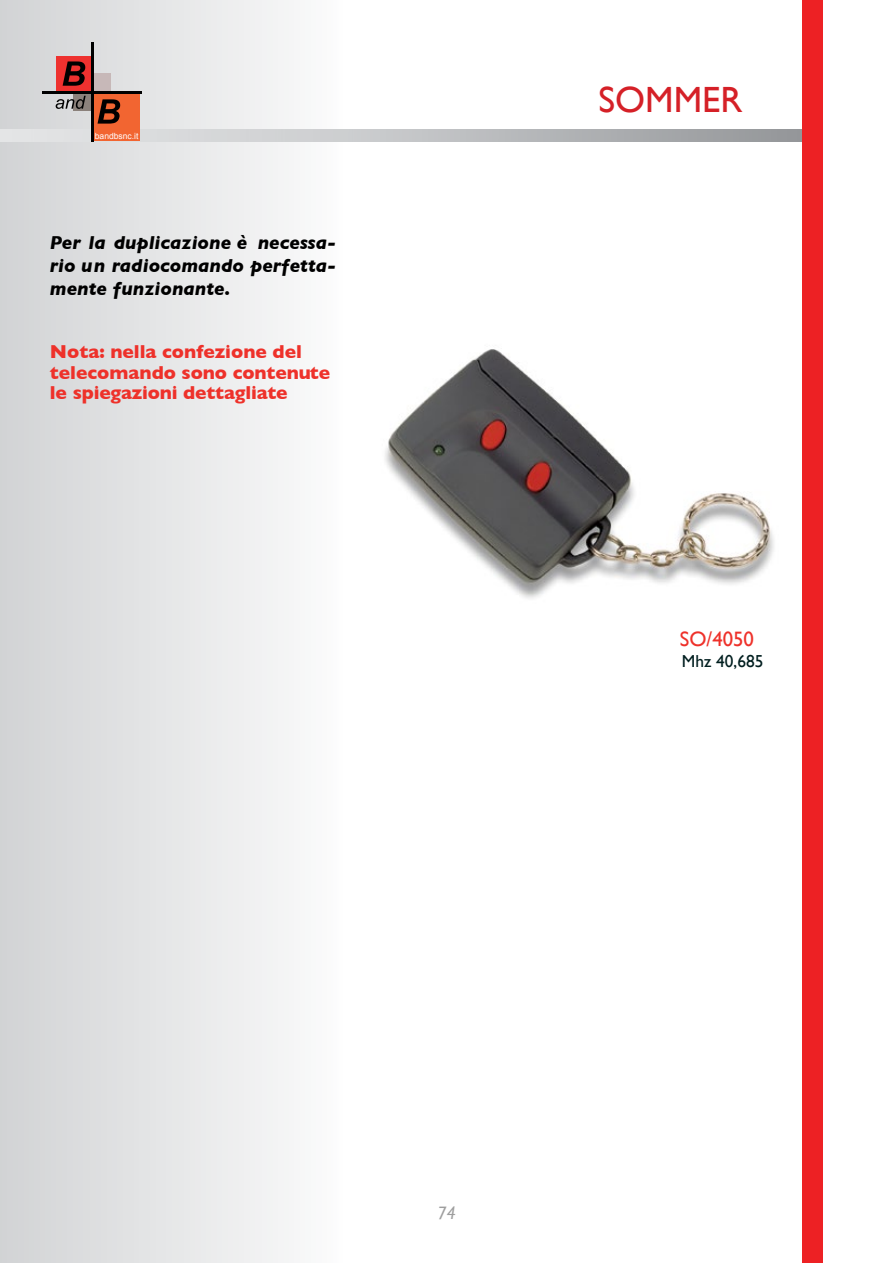
<style>
.page{position:relative;width:893px;height:1263px;background:#fff}
.page>*{position:absolute;margin:0;border:0;box-sizing:border-box;transform-origin:0 0}
.t1{font:36.45px "Gill Sans";color:#d52027}
.t2{font:20.85px "Gill Sans";color:#ee312a}
.t3{font:700 19.05px/20.9px "Gill Sans";letter-spacing:-.005em;color:#ee312a}
.t4{font:italic 700 19.05px/23px "Gill Sans";color:#000;text-align:justify}
.t5{font:italic 18px "Gill Sans";color:#9e9e9e}
.t6{font:17.4px "Gill Sans";color:#001e1f}
.t7{font:8.55px "Arial";color:#fff}
</style>
<div class="page">
<svg style="left:0;top:0;width:289px;height:1263px"></svg>
<svg style="left:353px;top:129px;width:450px;height:13px;background:#afb1b3"></svg>
<img style="left:0;top:129px;width:353px;height:13px">
<div style="left:57px;top:56px;width:34px;height:35px;background:#ee312f"></div>
<div style="left:93px;top:93px;width:47px;height:48px;background:#f26531"></div>
<div style="left:93px;top:73px;width:17px;height:18px;background:#c7b8b8"></div>
<div style="left:74px;top:93px;width:17px;height:18px;background:#8b817b"></div>
<hr style="left:91px;top:43px;width:3px;height:99px;background:#000">
<hr style="left:43px;top:91px;width:99px;height:3px;background:#000">
<svg style="left:63px;top:61px;width:22px;height:25px"></svg>
<svg style="left:98px;top:99px;width:22px;height:25px"></svg>
<svg style="left:56px;top:96px;width:30px;height:13px"></svg>
<div style="left:803px;top:0;width:20px;height:1263px;background:#ed2124"></div>
<img style="left:385px;top:349px;width:389px;height:250px">
<p class="t7" style="left:95px;top:130px;width:45px">bandbsnc.it</p>
<p class="t4" style="left:50px;top:231px;width:288px">Per la duplicazione è necessa&shy;rio un radiocomando perfetta&shy;mente funzionante.</p>
<p class="t3" style="left:50px;top:341px;width:282px">Nota: nella confezione del telecomando sono contenute le spiegazioni dettagliate</p>
<h1 class="t1" style="left:598px;top:78px;width:145px">SOMMER</h1>
<p class="t2" style="left:680px;top:627px;width:76px">SO/4050</p>
<p class="t6" style="left:682px;top:651px;width:83px">Mhz 40,685</p>
<p class="t5" style="left:437px;top:1203px;width:20px">74</p>
</div>
